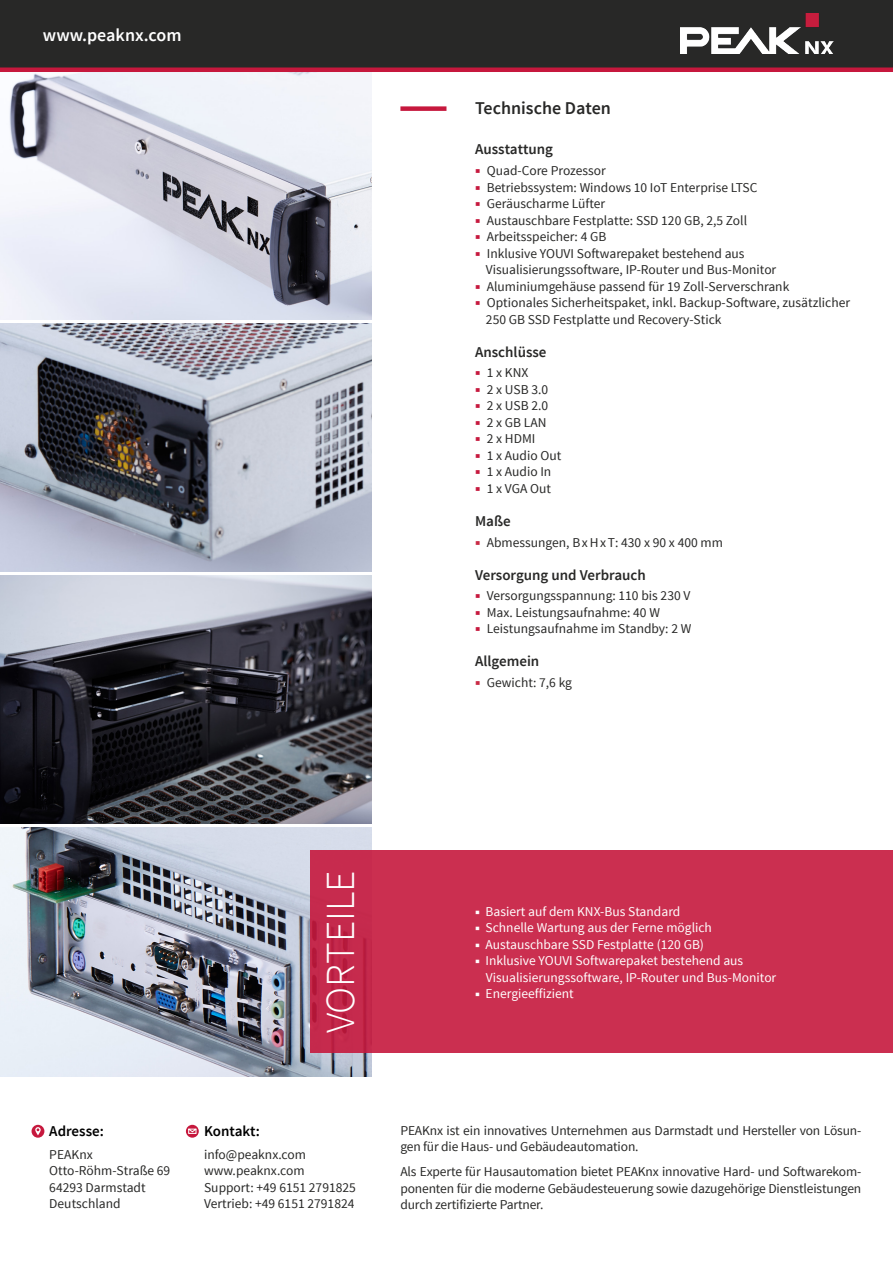
<style>
.page{position:relative;width:893px;height:1263px;background:#fff}
.page>*{position:absolute;margin:0;border:0;box-sizing:border-box;transform-origin:0 0}
.t1{font:300 41.4px "Source Sans Pro";color:#fff}
.t2{font:600 18px "Source Sans Pro";color:#282827}
.t3{font:600 18px "Source Sans Pro";color:#fff}
.t4{font:600 15px "Source Sans Pro";color:#282827}
.t5{font:600 15px "Source Sans Pro";color:#000}
.PEAKnx_Copytext{font:13.5px/16.5px "Source Sans Pro";color:#282827}
.t6{font:13.5px/16.5px "Source Sans Pro";color:#fff}
.s1{font-weight:900;font-size:15px;color:#c6183d}
.s2{font-weight:900;font-size:15px;color:#c92a44}
.s3{font-weight:900}
</style>
<div class="page">
<img style="left:0;top:72px;width:372px;height:248px">
<img style="left:0;top:828px;width:372px;height:248px">
<img style="left:0;top:324px;width:372px;height:248px">
<div style="left:310px;top:851px;width:583px;height:202px;background:#cb2f50"></div>
<img style="left:0;top:576px;width:372px;height:248px">
<div style="left:32px;top:1125px;width:12px;height:13px;background:#c6183d;border-radius:50%"></div>
<svg style="left:35px;top:1127px;width:6px;height:8px"></svg>
<svg style="left:186px;top:1125px;width:13px;height:13px"></svg>
<svg style="left:188px;top:1128px;width:9px;height:6px"></svg>
<div style="left:0;top:0;width:893px;height:68px;background:#282827"></div>
<hr style="left:0;top:68px;width:893px;height:4px;background:#c6183d">
<img style="left:681px;top:14px;width:152px;height:40px">
<div style="left:400px;top:106px;width:46px;height:5px;background:#c6183d"></div>
<p class="t3" style="left:43px;top:23px;width:140px">www.peaknx.com</p>
<p class="t2" style="left:475px;top:97px;width:137px">Technische Daten</p>
<p class="t4" style="left:475px;top:140px;width:79px">Ausstattung</p>
<p class="PEAKnx_Copytext" style="left:475px;top:163px;width:132px"><span class="s1">■</span> Quad-Core Prozessor</p>
<p class="PEAKnx_Copytext" style="left:475px;top:179px;width:284px"><span class="s1">■</span> Betriebssystem: Windows 10 IoT Enterprise LTSC</p>
<p class="PEAKnx_Copytext" style="left:475px;top:196px;width:132px"><span class="s1">■</span> Geräuscharme Lüfter</p>
<p class="PEAKnx_Copytext" style="left:475px;top:212px;width:274px"><span class="s1">■</span> Austauschbare Festplatte: SSD 120 GB, 2,5 Zoll</p>
<p class="PEAKnx_Copytext" style="left:475px;top:229px;width:133px"><span class="s1">■</span> Arbeitsspeicher: 4 GB</p>
<p class="PEAKnx_Copytext" style="left:486px;top:245px;width:292px;text-indent:-11px"><span class="s1">■</span> Inklusive YOUVI Softwarepaket bestehend aus<br>Visualisierungssoftware, IP-Router und Bus-Monitor</p>
<p class="PEAKnx_Copytext" style="left:475px;top:278px;width:316px"><span class="s1">■</span> Aluminiumgehäuse passend für 19 Zoll-Serverschrank</p>
<p class="PEAKnx_Copytext" style="left:486px;top:295px;width:366px;text-indent:-11px"><span class="s1">■</span> Optionales Sicherheitspaket, inkl. Backup-Software, zusätzlicher<br>250 GB SSD Festplatte und Recovery-Stick</p>
<p class="t4" style="left:475px;top:342px;width:73px">Anschlüsse</p>
<p class="PEAKnx_Copytext" style="left:475px;top:365px;width:55px"><span class="s1">■</span> 1 x KNX</p>
<p class="PEAKnx_Copytext" style="left:475px;top:381px;width:75px"><span class="s1">■</span> 2 x USB 3.0</p>
<p class="PEAKnx_Copytext" style="left:475px;top:398px;width:75px"><span class="s1">■</span> 2 x USB 2.0</p>
<p class="PEAKnx_Copytext" style="left:475px;top:414px;width:73px"><span class="s1">■</span> 2 x GB LAN</p>
<p class="PEAKnx_Copytext" style="left:475px;top:431px;width:62px"><span class="s1">■</span> 2 x HDMI</p>
<p class="PEAKnx_Copytext" style="left:475px;top:447px;width:88px"><span class="s1">■</span> 1 x Audio Out</p>
<p class="PEAKnx_Copytext" style="left:475px;top:464px;width:78px"><span class="s1">■</span> 1 x Audio In</p>
<p class="PEAKnx_Copytext" style="left:475px;top:480px;width:77px"><span class="s1">■</span> 1 x VGA Out</p>
<p class="t4" style="left:475px;top:511px;width:37px">Maße</p>
<p class="PEAKnx_Copytext" style="left:475px;top:534px;width:249px"><span class="s2">■</span> Abmessungen, BxHxT: 430 x 90 x 400 mm</p>
<p class="t4" style="left:475px;top:565px;width:172px">Versorgung und Verbrauch</p>
<p class="PEAKnx_Copytext" style="left:475px;top:588px;width:217px"><span class="s1">■</span> Versorgungsspannung: 110 bis 230 V</p>
<p class="PEAKnx_Copytext" style="left:475px;top:604px;width:186px"><span class="s1">■</span> Max. Leistungsaufnahme: 40 W</p>
<p class="PEAKnx_Copytext" style="left:475px;top:621px;width:218px"><span class="s1">■</span> Leistungsaufnahme im Standby: 2 W</p>
<p class="t4" style="left:475px;top:652px;width:66px">Allgemein</p>
<p class="PEAKnx_Copytext" style="left:475px;top:675px;width:99px"><span class="s2">■</span> Gewicht: 7,6 kg</p>
<p class="t1" style="left:315px;top:1033px;width:164px;rotate:-90deg">VORTEILE</p>
<p class="t5" style="left:49px;top:1121px;width:56px">Adresse:</p>
<p class="PEAKnx_Copytext" style="left:49px;top:1146px;width:122px">PEAKnx<br>Otto-Röhm-Straße 69<br>64293 Darmstadt<br>Deutschland</p>
<p class="t5" style="left:204px;top:1121px;width:57px">Kontakt:</p>
<p class="PEAKnx_Copytext" style="left:204px;top:1146px;width:153px">info@peaknx.com www.peaknx.com<br>Support: +49 6151 2791825<br>Vertrieb: +49 6151 2791824</p>
<p class="t6" style="left:475px;top:903px;width:207px"><span class="s3">■</span> Basiert auf dem KNX-Bus Standard</p>
<p class="t6" style="left:475px;top:920px;width:238px"><span class="s3">■</span> Schnelle Wartung aus der Ferne möglich</p>
<p class="t6" style="left:475px;top:936px;width:230px"><span class="s3">■</span> Austauschbare SSD Festplatte (120 GB)</p>
<p class="t6" style="left:486px;top:953px;width:292px;text-indent:-11px"><span class="s3">■</span> Inklusive YOUVI Softwarepaket bestehend aus<br>Visualisierungssoftware, IP-Router und Bus-Monitor</p>
<p class="t6" style="left:475px;top:986px;width:100px"><span class="s3">■</span> Energieeffizient</p>
<p class="PEAKnx_Copytext" style="left:400px;top:1122px;width:462px">PEAKnx ist ein innovatives Unternehmen aus Darmstadt und Hersteller von Lösun&shy;gen für die Haus- und Gebäudeautomation.</p>
<p class="PEAKnx_Copytext" style="left:400px;top:1164px;width:462px;text-align:justify">Als Experte für Hausautomation bietet PEAKnx innovative Hard- und Softwarekom&shy;ponenten für die moderne Gebäudesteuerung sowie dazugehörige Dienstleistungen durch zertifizierte Partner.</p>
</div>
